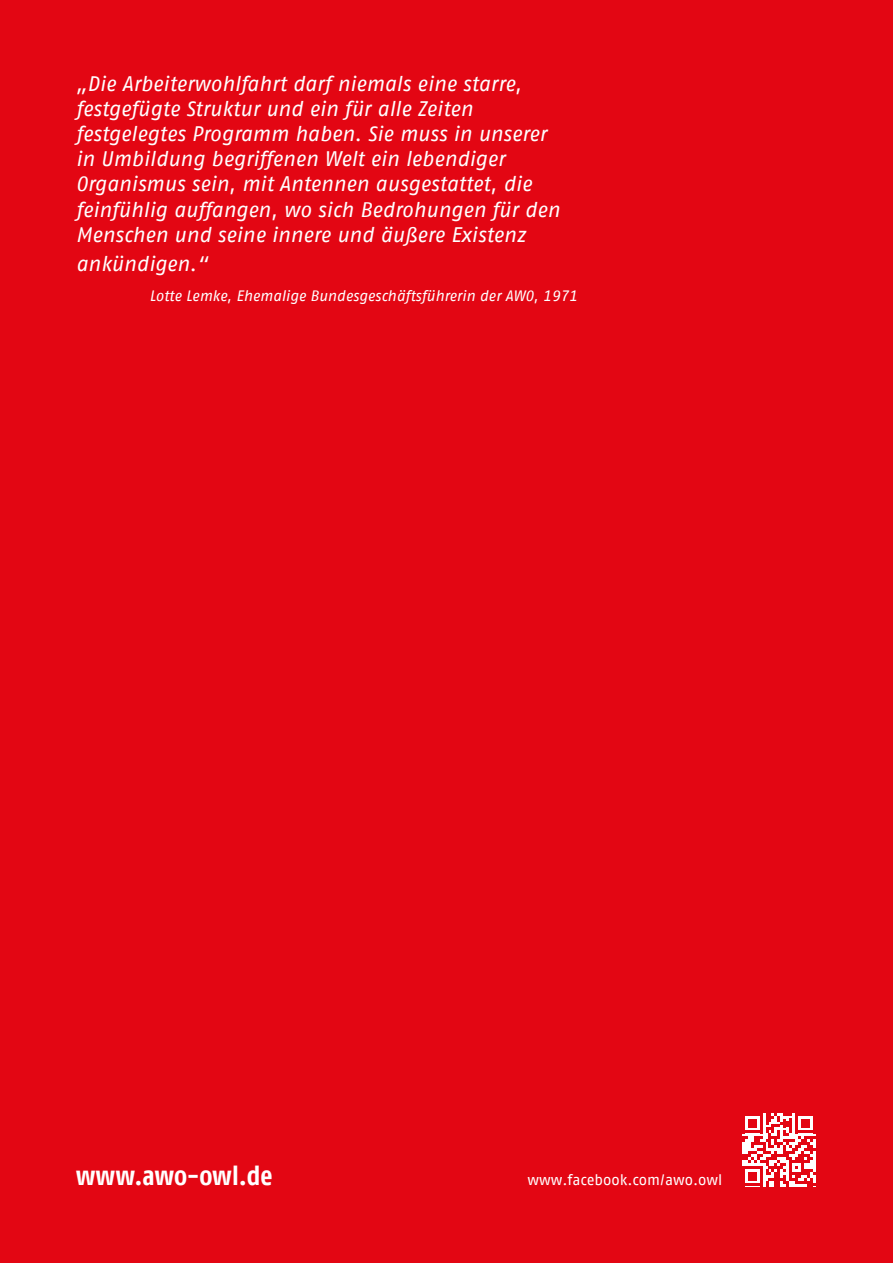
<style>
.page{position:relative;width:893px;height:1263px;background:#e30613}
.page>*{position:absolute;margin:0;border:0;box-sizing:border-box;transform-origin:0 0}
.t1{font:700 27px "AWO Fago Cond";letter-spacing:-.005em;color:#fff}
.t2{font:italic 21px/25.2px "AWO Fago Office";letter-spacing:-.005em;color:#fff}
.t3{font:italic 15px "AWO Fago Office";letter-spacing:-.005em;color:#fff}
.t4{font:15px "AWO Fago Office";color:#fff}
</style>
<div class="page">
<svg style="left:742px;top:1113px;width:74px;height:73px"></svg>
<p class="t2" style="left:76px;top:70px;width:486px">„Die Arbeiterwohlfahrt darf niemals eine starre, festgefügte Struktur und ein für alle Zeiten festgelegtes Programm haben. Sie muss in unserer in Umbildung begriffenen Welt ein lebendiger Organismus sein, mit Antennen ausgestattet, die feinfühlig auffangen, wo sich Bedrohungen für den Menschen und seine innere und äußere Existenz</p>
<p class="t2" style="left:76px;top:250px;width:134px">ankündigen.“</p>
<p class="t3" style="left:149px;top:287px;width:430px">Lotte Lemke, Ehemalige Bundesgeschäftsführerin der AWO, 1971</p>
<p class="t1" style="left:76px;top:1159px;width:198px">www.awo-owl.de</p>
<p class="t4" style="left:527px;top:1171px;width:196px">www.facebook.com/awo.owl</p>
</div>
